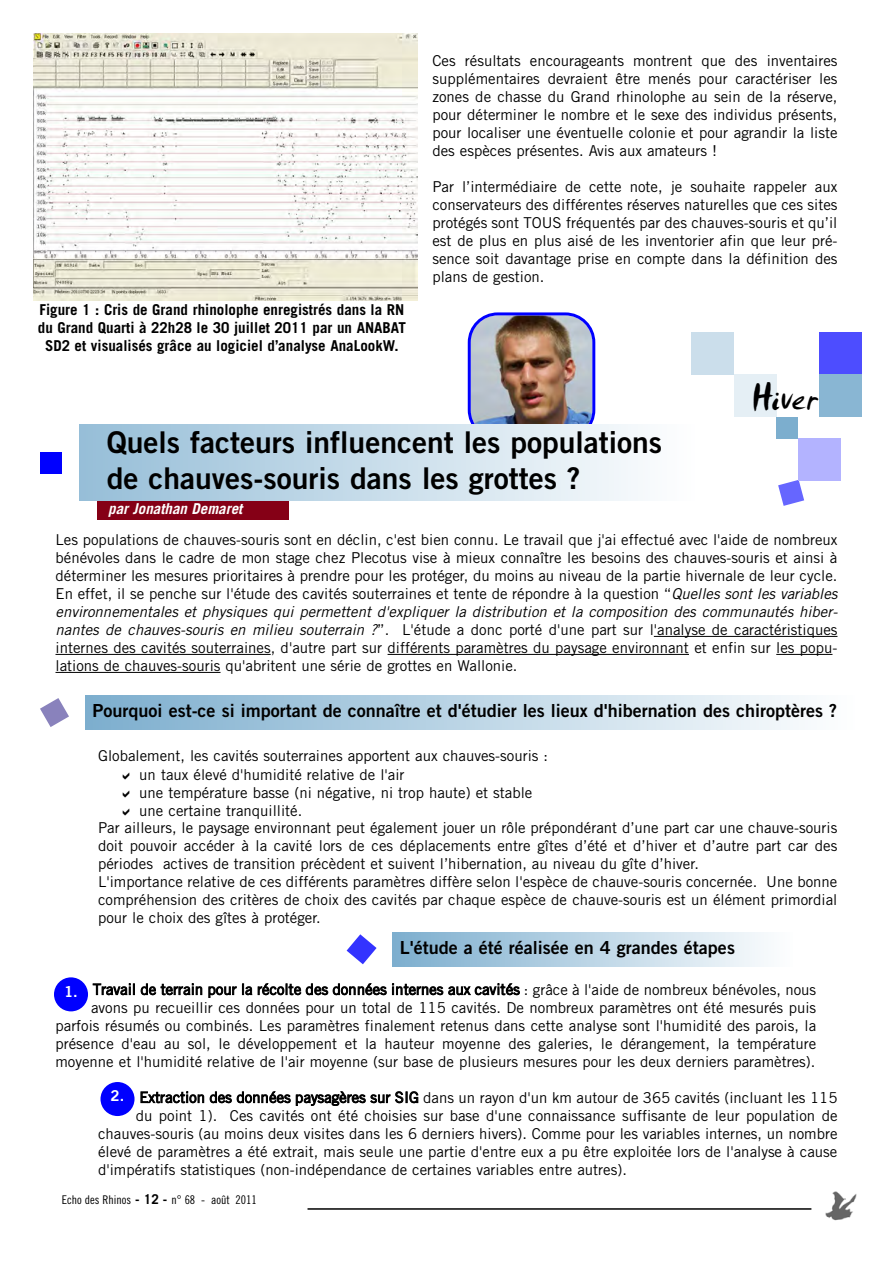
<style>
.page{position:relative;width:893px;height:1263px;background:#fff}
.page>*{position:absolute;margin:0;border:0;box-sizing:border-box;transform-origin:0 0}
.t1{font:36px "Smudger Plain";color:#000}
.t2{font:30px/36px "Trade Gothic Bold Two";color:#000}
.t3{font:18px "Trade Gothic Bold Two";color:#000}
.t4{font:15px/18px "Trade Gothic";color:#000;text-align:justify}
.t5{font:700 15px/18px "Trade Gothic";color:#000;text-align:center}
.t6{font:italic 700 15px "Trade Gothic";color:#fff}
.t7{font:15px "Trade Gothic Bold Two";color:#fff}
.t8{font:12px "Trade Gothic Cond Eighteen";color:#000}
.s1{font-style:italic}
.s2{font-family:"Trade Gothic";font-weight:700;font-size:13.5px}
</style>
<div class="page">
<img style="left:468px;top:312px;width:127px;height:112px">
<hr style="left:654px;top:636px;width:183px;height:1px;background:#000">
<hr style="left:56px;top:654px;width:215px;height:1px;background:#000">
<hr style="left:388px;top:654px;width:301px;height:1px;background:#000">
<hr style="left:776px;top:654px;width:56px;height:1px;background:#000">
<hr style="left:56px;top:672px;width:165px;height:1px;background:#000">
<hr style="left:307px;top:1208px;width:504px;height:2px;background:#000">
<img style="left:825px;top:1191px;width:31px;height:30px">
<img style="left:33px;top:34px;width:384px;height:266px">
<div style="left:41px;top:452px;width:21px;height:21px;background:#00f"></div>
<div style="left:80px;top:424px;width:614px;height:77px;background:linear-gradient(to right,#96bed8,#fefeff)"></div>
<div style="left:777px;top:417px;width:21px;height:21px;background:#7caece"></div>
<div style="left:734px;top:374px;width:43px;height:43px;background:#e5eff5"></div>
<svg style="left:778px;top:480px;width:26px;height:26px"></svg>
<div style="left:692px;top:332px;width:42px;height:42px;background:#cbdeeb"></div>
<div style="left:819px;top:332px;width:43px;height:42px;background:#4d4dff"></div>
<div style="left:798px;top:438px;width:42px;height:43px;background:#b3b3ff"></div>
<div style="left:819px;top:374px;width:43px;height:43px;background:#89b6d3"></div>
<div style="left:98px;top:501px;width:191px;height:19px;background:#850016"></div>
<div style="left:85px;top:695px;width:769px;height:35px;background:linear-gradient(to right,#7caece,#fefeff)"></div>
<svg style="left:40px;top:698px;width:29px;height:29px"></svg>
<div style="left:392px;top:932px;width:400px;height:34px;background:linear-gradient(to right,#7caece,#fdfefe)"></div>
<svg style="left:347px;top:934px;width:30px;height:30px"></svg>
<div style="left:54px;top:977px;width:34px;height:34px;background:#00f;border-radius:50%"></div>
<div style="left:101px;top:1082px;width:34px;height:34px;background:#00f;border-radius:50%"></div>
<p class="t5" style="left:38px;top:301px;width:369px">Figure 1 : Cris de Grand rhinolophe enregistrés dans la RN du Grand Quarti à 22h28 le 30 juillet 2011 par un ANABAT<br>SD2 et visualisés grâce au logiciel d’analyse AnaLookW.</p>
<p class="t4" style="left:432px;top:52px;width:407px">Ces résultats encourageants montrent que des inventaires supplémentaires devraient être menés pour caractériser les zones de chasse du Grand rhinolophe au sein de la réserve, pour déterminer le nombre et le sexe des individus présents, pour localiser une éventuelle colonie et pour agrandir la liste des espèces présentes. Avis aux amateurs !</p>
<p class="t4" style="left:432px;top:178px;width:407px">Par l’intermédiaire de cette note, je souhaite rappeler aux conservateurs des différentes réserves naturelles que ces sites protégés sont TOUS fréquentés par des chauves-souris et qu’il est de plus en plus aisé de les inventorier afin que leur pré&shy;sence soit davantage prise en compte dans la définition des plans de gestion.</p>
<h1 class="t1" style="left:751px;top:377px;width:68px">Hiver</h1>
<h2 class="t2" style="left:107px;top:423px;width:557px">Quels facteurs influencent les populations de chauves-souris dans les grottes ?</h2>
<p class="t6" style="left:108px;top:500px;width:136px">par Jonathan Demaret</p>
<p class="t4" style="left:55px;top:530px;width:787px;text-align:left">Les populations de chauves-souris sont en déclin, c'est bien connu. Le travail que j'ai effectué avec l'aide de nombreux bénévoles dans le cadre de mon stage chez Plecotus vise à mieux connaître les besoins des chauves-souris et ainsi à déterminer les mesures prioritaires à prendre pour les protéger, du moins au niveau de la partie hivernale de leur cycle.<br>En effet, il se penche sur l'étude des cavités souterraines et tente de répondre à la question “<span class="s1">Quelles sont les variables environnementales et physiques qui permettent d'expliquer la distribution et la composition des communautés hiber&shy;nantes de chauves-souris en milieu souterrain ?</span>”. L'étude a donc porté d'une part sur l'analyse de caractéristiques internes des cavités souterraines, d'autre part sur différents paramètres du paysage environnant et enfin sur les popu&shy;lations de chauves-souris qu'abritent une série de grottes en Wallonie.</p>
<p class="t3" style="left:93px;top:700px;width:746px">Pourquoi est-ce si important de connaître et d'étudier les lieux d'hibernation des chiroptères ?</p>
<p class="t4" style="left:98px;top:746px;width:452px">Globalement, les cavités souterraines apportent aux chauves-souris :</p>
<p class="t4" style="left:139px;top:765px;width:267px">un taux élevé d'humidité relative de l'air</p>
<p class="t4" style="left:139px;top:783px;width:395px">une température basse (ni négative, ni trop haute) et stable</p>
<p class="t4" style="left:139px;top:801px;width:164px">une certaine tranquillité.</p>
<p class="t4" style="left:98px;top:818px;width:741px">Par ailleurs, le paysage environnant peut également jouer un rôle prépondérant d’une part car une chauve-souris</p>
<p class="t4" style="left:98px;top:836px;width:741px">doit pouvoir accéder à la cavité lors de ces déplacements entre gîtes d’été et d’hiver et d’autre part car des</p>
<p class="t4" style="left:98px;top:854px;width:602px">périodes actives de transition précèdent et suivent l’hibernation, au niveau du gîte d’hiver.</p>
<p class="t4" style="left:98px;top:872px;width:741px">L'importance relative de ces différents paramètres diffère selon l'espèce de chauve-souris concernée. Une bonne</p>
<p class="t4" style="left:98px;top:890px;width:741px">compréhension des critères de choix des cavités par chaque espèce de chauve-souris est un élément primordial</p>
<p class="t4" style="left:98px;top:908px;width:224px">pour le choix des gîtes à protéger.</p>
<p class="t3" style="left:400px;top:936px;width:337px">L'étude a été réalisée en 4 grandes étapes</p>
<p class="t4" style="left:55px;top:980px;width:762px;text-align:right">Travail de terrain pour la récolte des données internes aux cavités : grâce à l'aide de nombreux bénévoles, nous avons pu recueillir ces données pour un total de 115 cavités. De nombreux paramètres ont été mesurés puis parfois résumés ou combinés. Les paramètres finalement retenus dans cette analyse sont l'humidité des parois, la présence d'eau au sol, le développement et la hauteur moyenne des galeries, le dérangement, la température moyenne et l'humidité relative de l'air moyenne (sur base de plusieurs mesures pour les deux derniers paramètres).</p>
<p class="t4" style="left:139px;top:1088px;width:700px">Extraction des données paysagères sur SIG dans un rayon d'un km autour de 365 cavités (incluant les 115</p>
<p class="t4" style="left:136px;top:1106px;width:703px">du point 1). Ces cavités ont été choisies sur base d'une connaissance suffisante de leur population de</p>
<p class="t4" style="left:98px;top:1124px;width:741px">chauves-souris (au moins deux visites dans les 6 derniers hivers). Comme pour les variables internes, un nombre</p>
<p class="t4" style="left:98px;top:1142px;width:741px">élevé de paramètres a été extrait, mais seule une partie d'entre eux a pu être exploitée lors de l'analyse à cause</p>
<p class="t4" style="left:98px;top:1160px;width:530px">d'impératifs statistiques (non-indépendance de certaines variables entre autres).</p>
<p class="t7" style="left:64px;top:982px;width:15px">1.</p>
<p class="t7" style="left:111px;top:1086px;width:15px">2.</p>
<p class="t8" style="left:62px;top:1192px;width:196px">Echo des Rhinos <span class="s2">- 12 -</span> n° 68 - août 2011</p>
</div>
